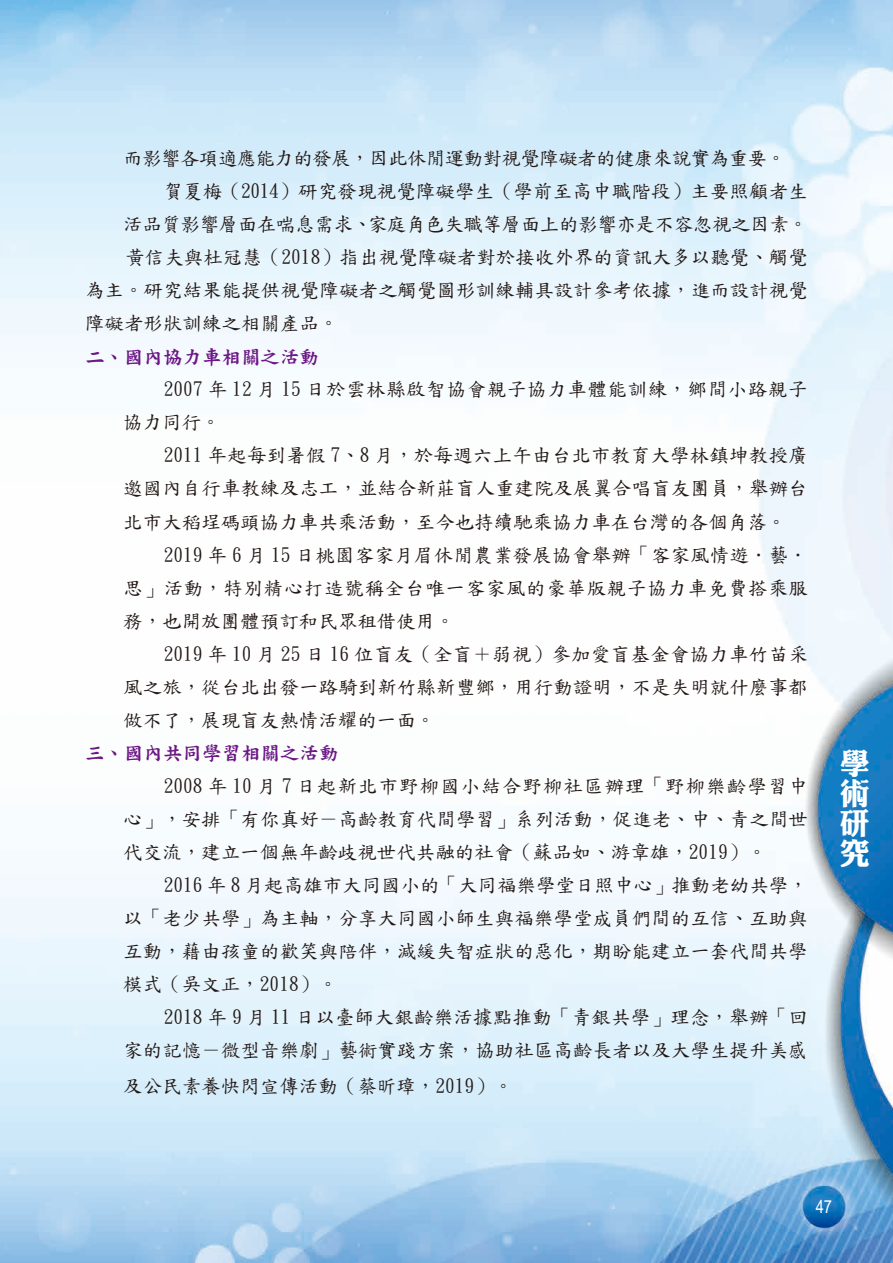
<style>
.page{position:relative;width:893px;height:1263px;background:#fff}
.page>*{position:absolute;margin:0;border:0;box-sizing:border-box;transform-origin:0 0}
.t1{font:30px/30px "DF Li King Hei Std W8";color:#fff;text-align:justify}
.內文{font:19.5px/33px "DF Kai Shu SB Estd BF";letter-spacing:.005em;color:#231916;text-align:justify}
.內文-2{font:19.5px/33px "DF Kai Shu SB Estd BF";letter-spacing:-.02em;color:#231916;text-align:right}
.內文-3{font:19.5px/33px "DF Kai Shu SB Estd BF";letter-spacing:.03em;color:#231916}
.內文-4{font:19.5px "DF Kai Shu SB Estd BF";letter-spacing:-.03em;color:#231916}
.中標{font:19.5px "DF Kai Shu Std W9";color:#6b1785}
.t2{font:18px "Arial Narrow";color:#fff}
</style>
<div class="page">
<img style="left:0;top:0;width:893px;height:1263px">
<p class="內文-4" style="left:123px;top:149px;width:664px">而影響各項適應能力的發展，因此休閒運動對視覺障礙者的健康來說實為重要。</p>
<p class="內文-2" style="left:123px;top:175px;width:686px">賀夏梅（2014）研究發現視覺障礙學生（學前至高中職階段）主要照顧者生<br>活品質影響層面在喘息需求、家庭角色失職等層面上的影響亦是不容忽視之因素。</p>
<p class="內文" style="left:85px;top:241px;width:724px;text-indent:40px">黃信夫與杜冠慧（2018）指出視覺障礙者對於接收外界的資訊大多以聽覺、觸覺為主。研究結果能提供視覺障礙者之觸覺圖形訓練輔具設計參考依據，進而設計視覺障礙者形狀訓練之相關產品。</p>
<p class="中標" style="left:85px;top:346px;width:235px">二、國內協力車相關之活動</p>
<p class="內文-3" style="left:123px;top:373px;width:686px;text-indent:40px">2007 年 12 月 15 日於雲林縣啟智協會親子協力車體能訓練，鄉間小路親子協力同行。</p>
<p class="內文" style="left:123px;top:439px;width:686px;text-indent:40px">2011 年起每到暑假 7、8 月，於每週六上午由台北市教育大學林鎮坤教授廣邀國內自行車教練及志工，並結合新莊盲人重建院及展翼合唱盲友團員，舉辦台北市大稻埕碼頭協力車共乘活動，至今也持續馳乘協力車在台灣的各個角落。</p>
<p class="內文" style="left:123px;top:538px;width:686px;text-indent:40px">2019 年 6 月 15 日桃園客家月眉休閒農業發展協會舉辦「客家風情遊．藝．思」活動，特別精心打造號稱全台唯一客家風的豪華版親子協力車免費搭乘服務，也開放團體預訂和民眾租借使用。</p>
<p class="內文" style="left:123px;top:637px;width:686px;text-indent:40px">2019 年 10 月 25 日 16 位盲友（全盲＋弱視）參加愛盲基金會協力車竹苗采風之旅，從台北出發一路騎到新竹縣新豐鄉，用行動證明，不是失明就什麼事都做不了，展現盲友熱情活耀的一面。</p>
<p class="中標" style="left:85px;top:742px;width:255px">三、國內共同學習相關之活動</p>
<p class="內文" style="left:123px;top:769px;width:686px;text-indent:40px">2008 年 10 月 7 日起新北市野柳國小結合野柳社區辦理「野柳樂齡學習中心」，安排「有你真好－高齡教育代間學習」系列活動，促進老、中、青之間世代交流，建立一個無年齡歧視世代共融的社會（蘇品如、游章雄，2019）。</p>
<p class="內文" style="left:123px;top:868px;width:686px;text-indent:40px">2016 年 8 月起高雄市大同國小的「大同福樂學堂日照中心」推動老幼共學，以「老少共學」為主軸，分享大同國小師生與福樂學堂成員們間的互信、互助與互動，藉由孩童的歡笑與陪伴，減緩失智症狀的惡化，期盼能建立一套代間共學模式（吳文正，2018）。</p>
<p class="內文" style="left:123px;top:1000px;width:686px;text-align:right">2018 年 9 月 11 日以臺師大銀齡樂活據點推動「青銀共學」理念，舉辦「回<br>家的記憶－微型音樂劇」藝術實踐方案，協助社區高齡長者以及大學生提升美感</p>
<p class="內文" style="left:123px;top:1070px;width:392px">及公民素養快閃宣傳活動（蔡昕璋，2019）。</p>
<h1 class="t1" style="left:840px;top:748px;width:31px">學術研究</h1>
<p class="t2" style="left:816px;top:1193px;width:18px">47</p>
</div>
